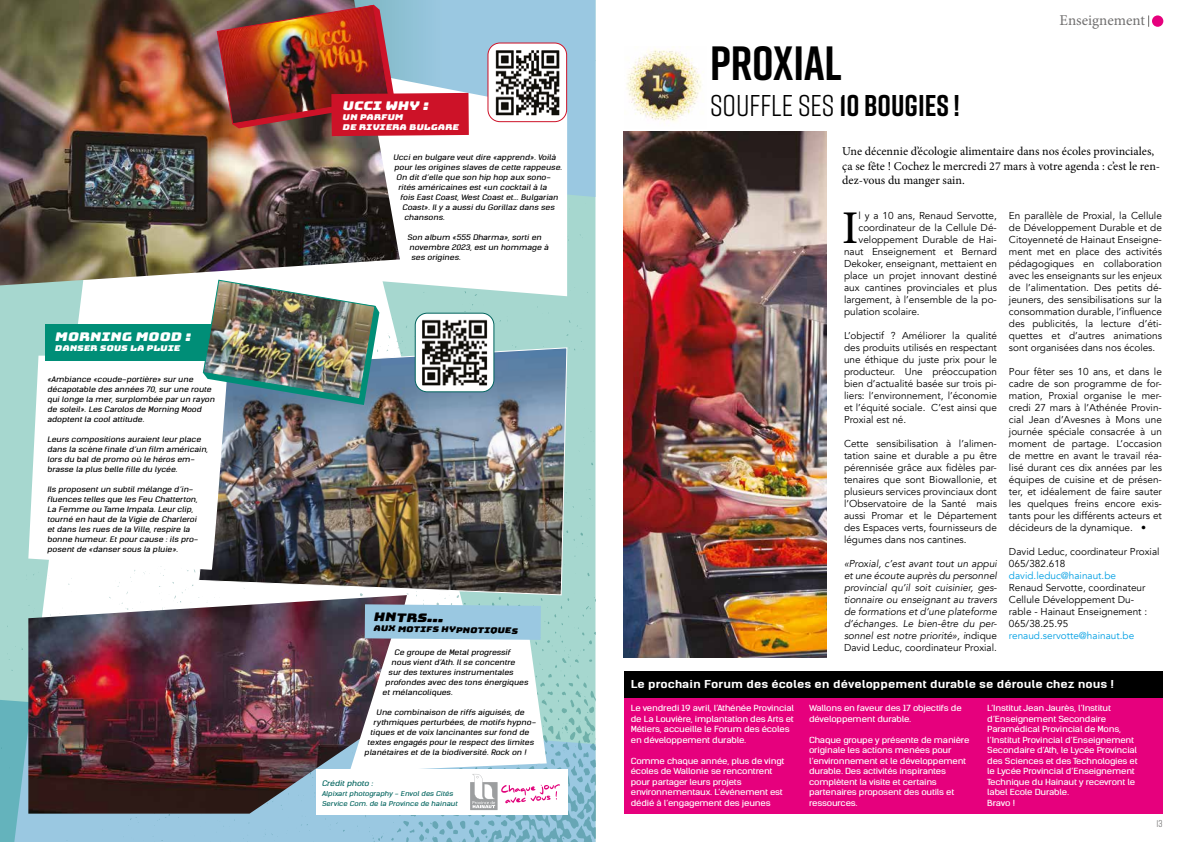
<style>
.page{position:relative;width:1191px;height:842px;background:#fff}
.page>*{position:absolute;margin:0;border:0;box-sizing:border-box;transform-origin:0 0}
.t1{font:700 48px "Rift";color:#000}
.t2{font:500 46.9px "Minion Pro";color:#000}
.t3{font:30px "Rift";color:#000}
.t4{font:15px "Minion Pro";color:#706f6f}
.t5{font:12px/14.4px "Minion Pro";color:#000}
.t6{font:italic 12px "Bungee";color:#fff;scale:1.25 1}
.t7{font:italic 12px "Bungee";color:#000;scale:1.25 1}
.t8{font:700 10.4px "Kelson Sans";color:#fff;scale:1.25 1}
.t9{font:10px/12px "Avenir";color:#000;text-align:justify}
.t10{font:italic 10px/12px "Avenir";color:#000;text-align:justify}
.t11{font:10px "Avenir";color:#009fe3}
.t12{font:10px "Rift";color:#706f6f}
.t13{font:8px/10.5px "Kelson Sans";letter-spacing:-.02em;color:#fff;scale:1.25 1}
.t14{font:italic 8px/10px "Bungee";color:#fff;scale:1.25 1}
.t15{font:italic 8px "Bungee";color:#000;scale:1.25 1}
.t16{font:italic 7.2px/10px "Kelson Sans";color:#000;scale:1.25 1}
.t17{font:italic 7.2px "Kelson Sans";color:#00635d;scale:1.25 1}
.t18{font:italic 6.4px/10px "Kelson Sans";color:#00635d;scale:1.25 1}
.s1{font-weight:700}
.s2{font-style:normal}
</style>
<div class="page">
<svg style="left:0;top:197px;width:595px;height:645px;background:#a5d3d5"></svg>
<div style="left:400px;top:0;width:195px;height:197px;background:#9ac8e1"></div>
<svg style="left:379px;top:67px;width:188px;height:229px"></svg>
<div style="left:1152px;top:15px;width:11px;height:12px;background:#e6007d;border-radius:50%"></div>
<svg style="left:1148px;top:15px;width:1px;height:12px"></svg>
<img style="left:0;top:0;width:400px;height:285px">
<img style="left:216px;top:4px;width:253px;height:132px">
<img style="left:488px;top:43px;width:78px;height:79px">
<div style="left:487px;top:43px;width:80px;height:79px;border:1px solid #cd1228;border-radius:12px"></div>
<img style="left:198px;top:347px;width:369px;height:248px">
<img style="left:415px;top:313px;width:79px;height:79px">
<div style="left:415px;top:313px;width:79px;height:79px;border:1px solid #00635d;border-radius:12px"></div>
<div style="left:316px;top:769px;width:251px;height:45px;background:#fff"></div>
<img style="left:28px;top:595px;width:379px;height:219px">
<svg style="left:28px;top:356px;width:200px;height:214px"></svg>
<div style="left:45px;top:324px;width:191px;height:37px;background:#008e77"></div>
<img style="left:108px;top:279px;width:271px;height:271px">
<div style="left:470px;top:782px;width:27px;height:28px;background:#9c9e9f"></div>
<svg style="left:349px;top:604px;width:211px;height:204px"></svg>
<div style="left:624px;top:696px;width:539px;height:118px;background:#e6007d"></div>
<div style="left:624px;top:671px;width:539px;height:26px;background:#000"></div>
<img style="left:626px;top:48px;width:76px;height:74px">
<img style="left:624px;top:131px;width:202px;height:527px">
<p class="t6" style="left:55px;top:330px;width:114px">MORNING MOOD :</p>
<p class="t14" style="left:55px;top:343px;width:105px">DANSER SOUSLA PLUIE</p>
<p class="t16" style="left:47px;top:374px;width:137px">«Ambiance «coude-portière» surune décapotable des années 70, surune route qui longe la mer, surplombée parun rayon de soleil». Les Carolos de Morning Mood adoptent la cool attitude.</p>
<p class="t16" style="left:47px;top:434px;width:131px">Leurs compositions auraient leurplace dans la scène finale d’un film américain, lors du bal de promo où le héros em&shy;brasse la plus belle fille du lycée.</p>
<p class="t16" style="left:47px;top:484px;width:123px">Ils proposent un subtil mélange d’in&shy;fluences telles que les Feu Chatterton, La Femme ou Tame Impala. Leurclip, tourné en haut de la Vigie de Charleroi et dans les rues de la Ville, respire la bonne humeur. Et pourcause : ils pro&shy;posent de «dansersous la pluie».</p>
<p class="t6" style="left:342px;top:98px;width:74px">UCCIWHY :</p>
<p class="t14" style="left:342px;top:112px;width:98px">UN PARFUM<br>DERIVIERA BULGARE</p>
<p class="t16" style="left:393px;top:152px;width:133px">Ucci en bulgare veut dire «apprend».Voilà</p>
<p class="t16" style="left:394px;top:162px;width:137px">pourles origines slaves de cette rappeuse.</p>
<p class="t16" style="left:396px;top:172px;width:126px">On dit d’elle que son hip hop aux sono-</p>
<p class="t16" style="left:398px;top:182px;width:122px">rités américaines est «un cocktail à la</p>
<p class="t16" style="left:400px;top:192px;width:129px">fois East Coast,West Coast et… Bulgarian</p>
<p class="t16" style="left:402px;top:202px;width:125px">Coast». Ily a aussi du Gorillaz dans ses</p>
<p class="t16" style="left:404px;top:212px;width:35px">chansons.</p>
<p class="t16" style="left:407px;top:232px;width:116px">Son album «555 Dharma», sorti en novembre 2023, est un hommage à ses origines.</p>
<p class="t7" style="left:373px;top:610px;width:58px;rotate:1deg">HNTRS…</p>
<p class="t15" style="left:373px;top:624px;width:117px;rotate:1deg">AUX MOTIFS HYPNOTIQUES</p>
<p class="t16" style="left:394px;top:647px;width:96px">Ce groupe de Metal progressif</p>
<p class="t16" style="left:391px;top:657px;width:102px">nous vient d’Ath. Il se concentre</p>
<p class="t16" style="left:388px;top:667px;width:103px">surdes textures instrumentales</p>
<p class="t16" style="left:385px;top:677px;width:117px">profondes avec des tons énergiques</p>
<p class="t16" style="left:382px;top:687px;width:59px">et mélancoliques.</p>
<p class="t16" style="left:376px;top:707px;width:121px">Une combinaison de riffs aiguisés, de</p>
<p class="t16" style="left:373px;top:717px;width:133px">rythmiques perturbées, de motifs hypno-</p>
<p class="t16" style="left:370px;top:727px;width:130px">tiques et de voix lancinantes surfond de</p>
<p class="t16" style="left:367px;top:737px;width:136px">textes engagés pourle respect des limites</p>
<p class="t16" style="left:364px;top:747px;width:132px">planétaires et de la biodiversité. Rock on !</p>
<p class="t17" style="left:322px;top:779px;width:44px">Crédit photo :</p>
<p class="t18" style="left:322px;top:789px;width:111px">Alpixart photography - Envol des Cités<br>Service Com. de la Province de hainaut</p>
<h3 class="t4" style="left:1059px;top:11px;width:87px">Enseignement</h3>
<h1 class="t1" style="left:710px;top:29px;width:133px">PROXIAL</h1>
<h3 class="t3" style="left:710px;top:84px;width:251px">SOUFFLE SES <span class="s1">10 BOUGIES !</span></h3>
<p class="t5" style="left:842px;top:144px;width:319px">Une décennie d’écologie alimentaire dans nos écoles provinciales, ça se fête ! Cochez le mercredi 27 mars à votre agenda : c’est le ren&shy;dez-vous du manger sain.</p>
<h2 class="t2" style="left:842px;top:196px;width:18px">I</h2>
<p class="t9" style="left:858px;top:210px;width:140px">l y a 10 ans, Renaud Servotte,</p>
<p class="t9" style="left:1009px;top:210px;width:154px">En parallèle de Proxial, la Cellule de Développement Durable et de Citoyenneté de Hainaut Enseigne&shy;ment met en place des activités pédagogiques en collaboration avec les enseignants sur les enjeux de l’alimentation. Des petits dé&shy;jeuners, des sensibilisations sur la consommation durable, l’influence des publicités, la lecture d’éti&shy;quettes et d’autres animations sont organisées dans nos écoles.</p>
<p class="t9" style="left:1009px;top:366px;width:154px">Pour fêter ses 10 ans, et dans le cadre de son programme de for&shy;mation, Proxial organise le mer&shy;credi 27 mars à l’Athénée Provin&shy;cial Jean d’Avesnes à Mons une journée spéciale consacrée à un moment de partage. L’occasion de mettre en avant le travail réa&shy;lisé durant ces dix années par les équipes de cuisine et de présen&shy;ter, et idéalement de faire sauter les quelques freins encore exis&shy;tants pour les différents acteurs et décideurs de la dynamique. •</p>
<p class="t9" style="left:1009px;top:546px;width:152px">David Leduc, coordinateur Proxial<br>065/382.618</p>
<p class="t11" style="left:1009px;top:569px;width:109px">david.leduc@hainaut.be</p>
<p class="t9" style="left:1009px;top:582px;width:140px;text-align:left">Renaud Servotte, coordinateur<br>Cellule Développement Du&shy;rable - Hainaut Enseignement :<br>065/38.25.95</p>
<p class="t11" style="left:1009px;top:629px;width:127px">renaud.servotte@hainaut.be</p>
<p class="t9" style="left:858px;top:222px;width:140px">coordinateur de la Cellule Dé-</p>
<p class="t9" style="left:858px;top:234px;width:140px">veloppement Durable de Hai-</p>
<p class="t9" style="left:844px;top:246px;width:154px">naut Enseignement et Bernard</p>
<p class="t9" style="left:844px;top:258px;width:154px">Dekoker, enseignant, mettaient en</p>
<p class="t9" style="left:844px;top:270px;width:154px">place un projet innovant destiné</p>
<p class="t9" style="left:844px;top:282px;width:154px">aux cantines provinciales et plus</p>
<p class="t9" style="left:844px;top:294px;width:154px">largement, à l’ensemble de la po-</p>
<p class="t9" style="left:844px;top:306px;width:77px">pulation scolaire.</p>
<p class="t9" style="left:844px;top:330px;width:154px">L’objectif ? Améliorer la qualité des produits utilisés en respectant une éthique du juste prix pour le producteur. Une préoccupation bien d’actualité basée sur trois pi&shy;liers: l’environnement, l’économie et l’équité sociale. C’est ainsi que Proxial est né.</p>
<p class="t9" style="left:844px;top:438px;width:154px">Cette sensibilisation à l’alimen&shy;tation saine et durable a pu être pérennisée grâce aux fidèles par&shy;tenaires que sont Biowallonie, et plusieurs services provinciaux dont l’Observatoire de la Santé mais aussi Promar et le Département des Espaces verts, fournisseurs de légumes dans nos cantines.</p>
<p class="t10" style="left:844px;top:558px;width:154px">«Proxial, c’est avant tout un appui et une écoute auprès du personnel provincial qu’il soit cuisinier, ges&shy;tionnaire ou enseignant au travers de formations et d’une plateforme d’échanges. Le bien-être du per&shy;sonnel est notre priorité», i<span class="s2">ndique David Leduc, coordinateur Proxial.</span></p>
<p class="t8" style="left:631px;top:678px;width:388px">Le prochain Forum des écoles en développement durable se déroule chez nous !</p>
<p class="t13" style="left:631px;top:703px;width:132px">Le vendredi 19 avril, l’Athénée Provincial de La Louvière, implantation des Arts et Métiers, accueille le Forum des écoles en développement durable.</p>
<p class="t13" style="left:631px;top:755px;width:124px">Comme chaque année, plus de vingt écoles de Wallonie se rencontrent pour partager leurs projets environnementaux. L’événement est dédié à l’engagement des jeunes</p>
<p class="t13" style="left:809px;top:703px;width:124px">Wallons en faveur des 17 objectifs de développement durable.</p>
<p class="t13" style="left:809px;top:734px;width:130px">Chaque groupe y présente de manière originale les actions menées pour l’environnement et le développement durable. Des activités inspirantes complètent la visite et certains partenaires proposent des outils et ressources.</p>
<p class="t13" style="left:987px;top:703px;width:122px">L’Institut Jean Jaurès, l’Institut d’Enseignement Secondaire<br>Paramédical Provincial de Mons, l’Institut Provincial d’Enseignement<br>Secondaire d’Ath, le Lycée Provincial des Sciences et des Technologies et le Lycée Provincial d’Enseignement<br>Technique du Hainaut y recevront le label Ecole Durable.<br>Bravo !</p>
<p class="t12" style="left:1156px;top:816px;width:8px">13</p>
</div>
